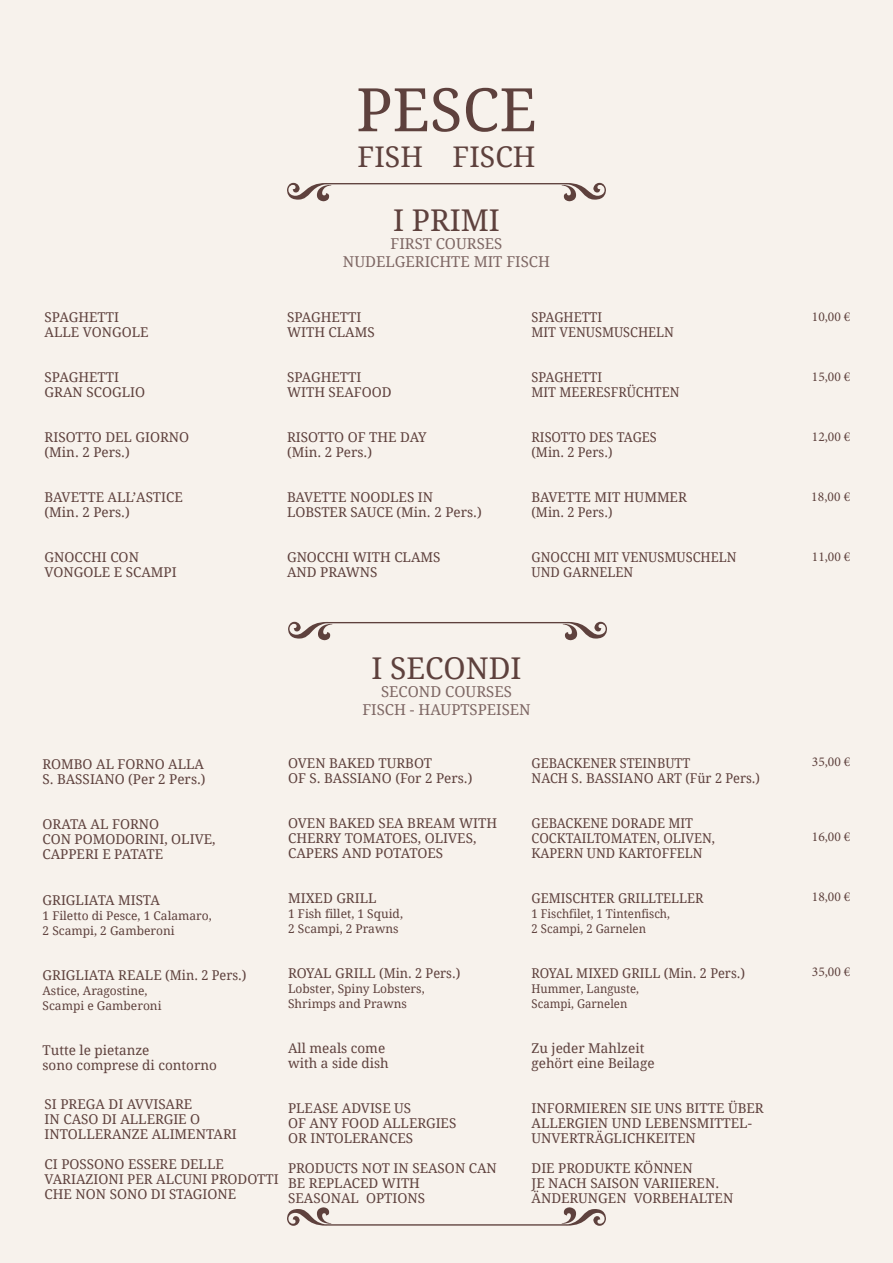
<style>
.page{position:relative;width:893px;height:1263px;background:#f7f2ec}
.page>*{position:absolute;margin:0;border:0;box-sizing:border-box;transform-origin:0 0}
.t1{font:60px "Droid Serif";color:#5e413d}
.t2{font:30px "Droid Serif";color:#5e413d}
.t3{font:28.5px "Droid Serif";color:#5e413d}
.t4{font:15px/18px "Droid Serif";color:#7e6764}
.t5{font:13.5px/15px "Droid Serif";color:#5e413d}
.t6{font:13.5px/15px "Droid Serif";color:#5e413d;scale:.95 1}
.t7{font:13.5px "Minion Pro";color:#5e413d}
.t8{font:12px/15px "Droid Serif";color:#5e413d}
.t9{font:12px/15px "Droid Serif";color:#5e413d;scale:.95 1}
</style>
<div class="page">
<svg style="left:287px;top:183px;width:319px;height:18px"></svg>
<svg style="left:287px;top:1207px;width:319px;height:19px"></svg>
<svg style="left:288px;top:622px;width:319px;height:18px"></svg>
<p class="t5" style="left:45px;top:310px;width:17px">SPAG</p>
<p class="t5" style="left:45px;top:310px;width:104px;text-indent:34px">HETTI<br>ALLE VONGOLE</p>
<p class="t5" style="left:45px;top:370px;width:17px">SPAG</p>
<p class="t5" style="left:78px;top:370px;width:19px">HETTI</p>
<p class="t5" style="left:45px;top:385px;width:11px">GRAN</p>
<p class="t5" style="left:86px;top:385px;width:60px">SCOGLIO</p>
<p class="t5" style="left:45px;top:430px;width:146px">RISOTTO DEL GIORNO (MIN. 2 PERS.)</p>
<p class="t5" style="left:45px;top:490px;width:140px">BAVETTE ALL’ASTICE (MIN. 2 PERS.)</p>
<p class="t5" style="left:45px;top:550px;width:96px">GNOCCHI CON<br>VONGOLE E SCAMPI</p>
<h1 class="t1" style="left:356px;top:75px;width:182px">PESCE</h1>
<h3 class="t3" style="left:358px;top:141px;width:179px">FISH FISCH</h3>
<h2 class="t2" style="left:393px;top:204px;width:108px">I PRIMI</h2>
<p class="t4" style="left:343px;top:235px;width:161px;text-indent:48px">FIRST COURSES<br>NUDELGERIC</p>
<p class="t4" style="left:439px;top:253px;width:45px">HTE MIT</p>
<p class="t4" style="left:506px;top:253px;width:45px">FISCH</p>
<p class="t5" style="left:287px;top:310px;width:17px">SPAG</p>
<p class="t5" style="left:321px;top:310px;width:19px">HETTI</p>
<p class="t5" style="left:287px;top:325px;width:10px">WIT</p>
<p class="t5" style="left:314px;top:325px;width:42px">H CLAMS</p>
<p class="t5" style="left:287px;top:370px;width:17px">SPAG</p>
<p class="t5" style="left:321px;top:370px;width:19px">HETTI</p>
<p class="t5" style="left:287px;top:385px;width:10px">WIT</p>
<p class="t5" style="left:314px;top:385px;width:31px">H SEAF</p>
<p class="t5" style="left:362px;top:385px;width:31px">OOD</p>
<p class="t5" style="left:287px;top:430px;width:133px">RIS OTTO OF THE DAY (MIN. 2 PERS.)</p>
<p class="t5" style="left:287px;top:490px;width:18px">BAVETTE</p>
<p class="t5" style="left:350px;top:490px;width:77px">NOODLES IN</p>
<p class="t5" style="left:287px;top:505px;width:28px">LOBSTER</p>
<p class="t5" style="left:350px;top:505px;width:10px">SAUCE</p>
<p class="t5" style="left:397px;top:505px;width:87px">(MIN. 2 PERS.)</p>
<p class="t5" style="left:287px;top:550px;width:76px">GNOCCHI WIT</p>
<p class="t5" style="left:380px;top:550px;width:42px">H CLAMS</p>
<p class="t5" style="left:287px;top:565px;width:52px">AND PRAWNS</p>
<p class="t6" style="left:531px;top:310px;width:17px">SPAG</p>
<p class="t6" style="left:564px;top:310px;width:19px">HETTI</p>
<p class="t6" style="left:531px;top:325px;width:10px">MIT</p>
<p class="t6" style="left:559px;top:325px;width:20px">VENUSMUSC</p>
<p class="t6" style="left:638px;top:325px;width:38px">HELN</p>
<p class="t6" style="left:531px;top:370px;width:17px">SPAG</p>
<p class="t6" style="left:564px;top:370px;width:19px">HETTI</p>
<p class="t6" style="left:531px;top:385px;width:10px">MIT</p>
<p class="t6" style="left:559px;top:385px;width:22px">MEERESFR</p>
<p class="t6" style="left:627px;top:385px;width:39px">ÜCHTEN</p>
<p class="t6" style="left:531px;top:430px;width:107px">RIS OTTO DES TAGES (MIN. 2 PERS.)</p>
<p class="t5" style="left:531px;top:490px;width:18px">BAVETTE</p>
<p class="t5" style="left:594px;top:490px;width:10px">MIT</p>
<p class="t5" style="left:624px;top:490px;width:12px">HUMMER</p>
<p class="t6" style="left:531px;top:505px;width:87px">(MIN. 2 PERS.)</p>
<p class="t6" style="left:531px;top:550px;width:76px">GNOCCHI MIT</p>
<p class="t6" style="left:622px;top:550px;width:20px">VENUSMUSC</p>
<p class="t6" style="left:701px;top:550px;width:38px">HELN</p>
<p class="t6" style="left:531px;top:565px;width:54px">UND GARNE</p>
<p class="t6" style="left:608px;top:565px;width:19px">LEN</p>
<h2 class="t2" style="left:371px;top:651px;width:152px">I SECONDI</h2>
<p class="t4" style="left:362px;top:683px;width:114px;text-indent:19px">SECOND COURSES<br>FISCH - HAUPTSPEISEN</p>
<p class="t5" style="left:43px;top:757px;width:161px">ROMBO AL FORNO ALLA<br>S. BASSIAN</p>
<p class="t5" style="left:115px;top:772px;width:92px">O (PER 2 PERS.)</p>
<p class="t5" style="left:43px;top:817px;width:10px">ORATA</p>
<p class="t5" style="left:43px;top:817px;width:118px;text-indent:48px">AL FORNO<br>CON POMODORINI</p>
<p class="t5" style="left:164px;top:832px;width:53px">, OLIVE,</p>
<p class="t5" style="left:43px;top:847px;width:18px">CAPPERI</p>
<p class="t5" style="left:102px;top:847px;width:29px">E PATATE</p>
<p class="t5" style="left:43px;top:892px;width:51px">GRIGLIATA</p>
<p class="t5" style="left:118px;top:892px;width:21px">MISTA</p>
<p class="t8" style="left:43px;top:908px;width:171px">1 FILETTO DI PESCE, 1 CALAMARO,<br>2 SCAMPI, 2 GAMBERONI</p>
<p class="t5" style="left:43px;top:967px;width:51px">GRIGLIATA</p>
<p class="t5" style="left:118px;top:967px;width:130px">REALE (MIN. 2 PERS.)</p>
<p class="t8" style="left:43px;top:983px;width:121px">ASTICE, ARAGOSTINE,<br>SCAMPI E GAMBERONI</p>
<p class="t5" style="left:43px;top:1042px;width:176px">TUTTE LE PIETANZE<br>SONO COMPRESE DI CONTORNO</p>
<p class="t5" style="left:45px;top:1097px;width:26px">SI PREGA</p>
<p class="t5" style="left:109px;top:1097px;width:28px">DI AVVISARE</p>
<p class="t5" style="left:45px;top:1112px;width:28px">IN CAS</p>
<p class="t5" style="left:89px;top:1112px;width:67px">O DI ALLERGIE</p>
<p class="t5" style="left:190px;top:1112px;width:12px">O</p>
<p class="t5" style="left:45px;top:1127px;width:61px">INTOLLERAN</p>
<p class="t5" style="left:132px;top:1127px;width:48px">ZE ALIMENTARI</p>
<p class="t5" style="left:45px;top:1157px;width:194px">CI POSSONO ESSERE DELLE<br>VARIAZIONI PER ALCUNI PRODO</p>
<p class="t5" style="left:257px;top:1172px;width:23px">TTI</p>
<p class="t5" style="left:45px;top:1187px;width:193px">CHE NON SONO DI STAGIONE</p>
<p class="t5" style="left:288px;top:756px;width:11px">OVEN</p>
<p class="t5" style="left:329px;top:756px;width:10px">BAKE</p>
<p class="t5" style="left:365px;top:756px;width:32px">D TURB</p>
<p class="t5" style="left:414px;top:756px;width:16px">OT</p>
<p class="t5" style="left:288px;top:771px;width:54px">OF S. BASSIAN</p>
<p class="t5" style="left:382px;top:771px;width:92px">O (FOR 2 PERS.)</p>
<p class="t5" style="left:288px;top:816px;width:209px">OVEN BAKED SEA BREAM WITH<br>CHERRY TOMATOES, OLIVES,<br>CAPERS AND POTATOES</p>
<p class="t5" style="left:288px;top:891px;width:90px">MIXED GRILL</p>
<p class="t8" style="left:288px;top:906px;width:116px">1 FISH FILLET, 1 SQUID,<br>2 SCAMPI, 2 PRAWNS</p>
<p class="t5" style="left:288px;top:966px;width:174px">ROYAL GRILL (MIN. 2 PERS.)</p>
<p class="t8" style="left:288px;top:981px;width:138px">LOBSTER, SPINY LOBSTERS,<br>SHRIMPS AND PRAWNS</p>
<p class="t5" style="left:288px;top:1041px;width:102px">ALL MEALS COME<br>WITH A SIDE DISH</p>
<p class="t5" style="left:288px;top:1101px;width:26px">PLEASE</p>
<p class="t5" style="left:342px;top:1101px;width:28px">ADVISE</p>
<p class="t5" style="left:394px;top:1101px;width:10px">US</p>
<p class="t5" style="left:288px;top:1116px;width:32px">OF ANY</p>
<p class="t5" style="left:288px;top:1116px;width:130px;text-indent:53px">FOOD ALLERGIES<br>OR INTOLERANCES</p>
<p class="t5" style="left:288px;top:1161px;width:210px">PRODUCTS NOT IN SEASON CAN<br>BE REPLACED WITH<br>SEASONAL OPTIONS</p>
<p class="t6" style="left:531px;top:756px;width:20px">GEBACKENER</p>
<p class="t6" style="left:620px;top:756px;width:17px">STEINBUTT</p>
<p class="t6" style="left:531px;top:771px;width:10px">NAC</p>
<p class="t6" style="left:558px;top:771px;width:49px">H S. BASSIAN</p>
<p class="t5" style="left:644px;top:771px;width:118px">O ART (FÜR 2 PERS.)</p>
<p class="t6" style="left:531px;top:816px;width:20px">GEBACKENE</p>
<p class="t6" style="left:612px;top:816px;width:70px">DORADE MIT</p>
<p class="t6" style="left:531px;top:831px;width:27px">COCKTAI</p>
<p class="t6" style="left:587px;top:831px;width:36px">LTOMATEN</p>
<p class="t6" style="left:657px;top:831px;width:35px">, OLIVEN</p>
<p class="t6" style="left:712px;top:831px;width:5px">,</p>
<p class="t6" style="left:531px;top:846px;width:20px">KAPERN</p>
<p class="t6" style="left:587px;top:846px;width:122px">UND KARTOFFELN</p>
<p class="t6" style="left:531px;top:891px;width:19px">GEMISC</p>
<p class="t6" style="left:580px;top:891px;width:21px">HTER</p>
<p class="t6" style="left:618px;top:891px;width:83px">GRILLTELLER</p>
<p class="t9" style="left:531px;top:906px;width:147px">1 FISCHFILET, 1 TINTENFISCH,<br>2 SCAMPI, 2 GARNELEN</p>
<p class="t6" style="left:531px;top:966px;width:226px">ROYAL MIXED GRILL (MIN. 2 PERS.)</p>
<p class="t9" style="left:531px;top:981px;width:115px">HUMMER, LANGUSTE,<br>SCAMPI, GARNELEN</p>
<p class="t5" style="left:531px;top:1041px;width:125px">ZU JEDER MAHLZEIT<br>GEHÖRT EINE BEILAGE</p>
<p class="t5" style="left:531px;top:1101px;width:44px">INFORMIEREN</p>
<p class="t5" style="left:631px;top:1101px;width:35px">SIE UNS</p>
<p class="t5" style="left:686px;top:1101px;width:9px">BITTE</p>
<p class="t5" style="left:728px;top:1101px;width:20px">ÜBER</p>
<p class="t5" style="left:531px;top:1116px;width:36px">ALLERGIEN</p>
<p class="t5" style="left:612px;top:1116px;width:43px">UN D LEBENSMITTE</p>
<p class="t5" style="left:739px;top:1116px;width:14px">L-</p>
<p class="t5" style="left:531px;top:1131px;width:20px">UNVERTR</p>
<p class="t5" style="left:595px;top:1131px;width:61px">ÄGLICHKEITEN</p>
<p class="t5" style="left:531px;top:1161px;width:9px">DIE</p>
<p class="t5" style="left:558px;top:1161px;width:47px">PRODUKTE</p>
<p class="t5" style="left:634px;top:1161px;width:30px">KÖNNEN</p>
<p class="t5" style="left:531px;top:1176px;width:27px">JE NAC</p>
<p class="t5" style="left:576px;top:1176px;width:76px">H SAISON VARIIEREN</p>
<p class="t5" style="left:715px;top:1176px;width:5px">.</p>
<p class="t5" style="left:531px;top:1191px;width:40px">ÄNDERUNGEN</p>
<p class="t5" style="left:634px;top:1191px;width:29px">VORBE</p>
<p class="t5" style="left:679px;top:1191px;width:38px">HALTEN</p>
<p class="t7" style="left:812px;top:308px;width:40px">10,00 €</p>
<p class="t7" style="left:812px;top:368px;width:40px">15,00 €</p>
<p class="t7" style="left:812px;top:428px;width:40px">12,00 €</p>
<p class="t7" style="left:811px;top:488px;width:41px">18,00 €</p>
<p class="t7" style="left:812px;top:548px;width:40px">11,00 €</p>
<p class="t7" style="left:812px;top:752px;width:40px">35,00 €</p>
<p class="t7" style="left:812px;top:827px;width:40px">16,00 €</p>
<p class="t7" style="left:812px;top:887px;width:40px">18,00 €</p>
<p class="t7" style="left:812px;top:962px;width:40px">35,00 €</p>
</div>
